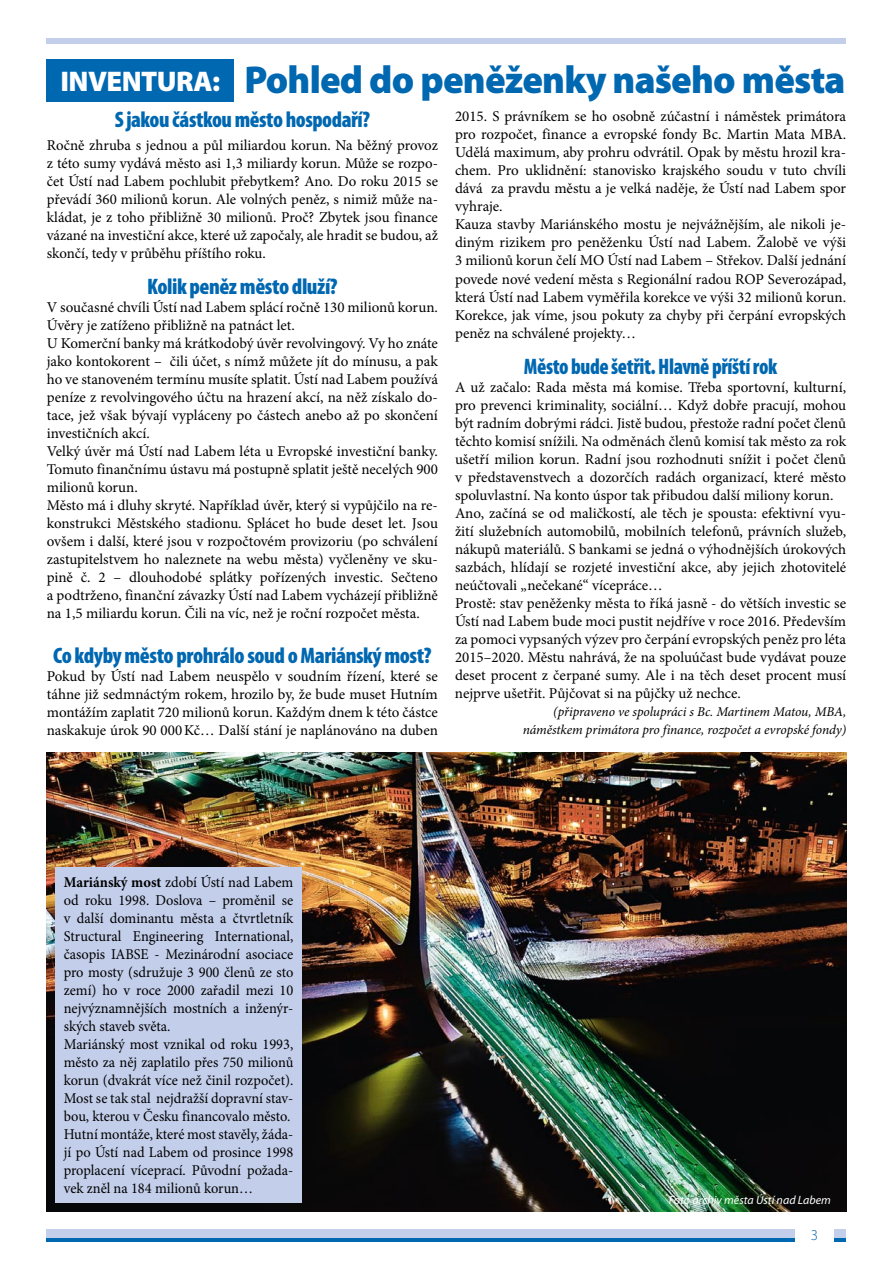
<style>
.page{position:relative;width:893px;height:1263px;background:#fff}
.page>*{position:absolute;margin:0;border:0;box-sizing:border-box;transform-origin:0 0}
.t1{font:900 39px "Myriad Pro";letter-spacing:-.02em;color:#0067b1}
.t2{font:900 28.5px "Myriad Pro";letter-spacing:-.02em;color:#fff}
.t3{font:900 condensed 22.5px "Myriad Pro";letter-spacing:-.02em;color:#0067b1}
.t4{font:900 condensed 22.5px "Myriad Pro";letter-spacing:-.02em;color:#0067b1;scale:.93 1}
.t5{font:15px/18px "Minion Pro";color:#000}
.t6{font:15px/18px "Minion Pro";color:#000;scale:.96 1}
.t7{font:300 15px "Myriad Pro";color:#0067b1}
.t8{font:italic 13.5px/18px "Minion Pro";letter-spacing:-.01em;color:#000;text-align:right}
.t9{font:italic 12px "Myriad Pro";color:#fff}
.s1{font-weight:700}
</style>
<div class="page">
<div style="left:47px;top:38px;width:799px;height:6px;background:#c3ceea"></div>
<div style="left:47px;top:1237px;width:799px;height:5px;background:#0067b1"></div>
<div style="left:47px;top:1229px;width:799px;height:8px;background:#c3ceea"></div>
<div style="left:795px;top:1229px;width:38px;height:30px;background:#fff"></div>
<img style="left:47px;top:753px;width:799px;height:459px">
<div style="left:55px;top:867px;width:247px;height:336px;background:#c3ceea"></div>
<div style="left:47px;top:60px;width:187px;height:42px;background:#0067b1"></div>
<h2 class="t2" style="left:60px;top:66px;width:161px">INVENTURA:</h2>
<h1 class="t1" style="left:244px;top:58px;width:602px">Pohled do peněženky našeho města</h1>
<h3 class="t3" style="left:115px;top:107px;width:257px">S jakou částkou město hospodaří?</h3>
<p class="t5" style="left:47px;top:136px;width:393px;text-align:justify">Ročně zhruba s jednou a půl miliardou korun. Na běžný provoz z této sumy vydává město asi 1,3 miliardy korun. Může se rozpo&shy;čet Ústí nad Labem pochlubit přebytkem? Ano. Do roku 2015 se převádí 360 milionů korun. Ale volných peněz, s nimiž může na&shy;kládat, je z toho přibližně 30 milionů. Proč? Zbytek jsou finance vázané na investiční akce, které už započaly, ale hradit se budou, až skončí, tedy v průběhu příštího roku.</p>
<h3 class="t3" style="left:147px;top:274px;width:192px">Kolik peněz město dluží?</h3>
<p class="t5" style="left:47px;top:298px;width:393px">V současné chvíli Ústí nad Labem splácí ročně 130 milionů korun.<br>Úvěry je zatíženo přibližně na patnáct let.<br>U Komerční banky má krátkodobý úvěr revolvingový. Vy ho znáte jako kontokorent – čili účet, s nímž můžete jít do mínusu, a pak ho ve stanoveném termínu musíte splatit. Ústí nad Labem používá peníze z revolvingového účtu na hrazení akcí, na něž získalo do&shy;tace, jež však bývají vypláceny po částech anebo až po skončení investičních akcí.<br>Velký úvěr má Ústí nad Labem léta u Evropské investiční banky.<br>Tomuto finančnímu ústavu má postupně splatit ještě necelých 900 milionů korun.<br>Město má i dluhy skryté. Například úvěr, který si vypůjčilo na re&shy;konstrukci Městského stadionu. Splácet ho bude deset let. Jsou ovšem i další, které jsou v rozpočtovém provizoriu (po schválení zastupitelstvem ho naleznete na webu města) vyčleněny ve sku&shy;pině č. 2 – dlouhodobé splátky pořízených investic. Sečteno a podtrženo, finanční závazky Ústí nad Labem vycházejí přibližně na 1,5 miliardu korun. Čili na víc, než je roční rozpočet města.</p>
<h3 class="t3" style="left:53px;top:643px;width:380px">Co kdyby město prohrálo soud oMariánský most?</h3>
<p class="t5" style="left:47px;top:667px;width:393px;text-align:justify">Pokud by Ústí nad Labem neuspělo v soudním řízení, které se táhne již sedmnáctým rokem, hrozilo by, že bude muset Hutním montážím zaplatit 720 milionů korun. Každým dnem k této částce naskakuje úrok 90 000Kč… Další stání je naplánováno na duben</p>
<p class="t5" style="left:455px;top:108px;width:393px">2015. S právníkem se ho osobně zúčastní i náměstek primátora pro rozpočet, finance a evropské fondy Bc. Martin Mata MBA.<br>Udělá maximum, aby prohru odvrátil. Opak by městu hrozil kra&shy;chem. Pro uklidnění: stanovisko krajského soudu v tuto chvíli dává za pravdu městu a je velká naděje, že Ústí nad Labem spor vyhraje.<br>Kauza stavby Mariánského mostu je nejvážnějším, ale nikoli je&shy;diným rizikem pro peněženku Ústí nad Labem. Žalobě ve výši 3 milionů korun čelí MO Ústí nad Labem – Střekov. Další jednání povede nové vedení města s Regionální radou ROP Severozápad, která Ústí nad Labem vyměřila korekce ve výši 32 milionů korun.<br>Korekce, jak víme, jsou pokuty za chyby při čerpání evropských peněz na schválené projekty…</p>
<h3 class="t4" style="left:524px;top:353px;width:274px">Město bude šetřit. Hlavně příští rok</h3>
<p class="t5" style="left:455px;top:378px;width:393px">A už začalo: Rada města má komise. Třeba sportovní, kulturní, pro prevenci kriminality, sociální… Když dobře pracují, mohou být radním dobrými rádci. Jistě budou, přestože radní počet členů těchto komisí snížili. Na odměnách členů komisí tak město za rok ušetří milion korun. Radní jsou rozhodnuti snížit i počet členů v představenstvech a dozorčích radách organizací, které město spoluvlastní. Na konto úspor tak přibudou další miliony korun.<br>Ano, začíná se od maličkostí, ale těch je spousta: efektivní vyu&shy;žití služebních automobilů, mobilních telefonů, právních služeb, nákupů materiálů. S bankami se jedná o výhodnějších úrokových sazbách, hlídají se rozjeté investiční akce, aby jejich zhotovitelé neúčtovali „nečekané“ vícepráce…<br>Prostě: stav peněženky města to říká jasně - do větších investic se Ústí nad Labem bude moci pustit nejdříve v roce 2016. Především za pomoci vypsaných výzev pro čerpání evropských peněz pro léta 2015–2020. Městu nahrává, že na spoluúčast bude vydávat pouze deset procent z čerpané sumy. Ale i na těch deset procent musí nejprve ušetřit. Půjčovat si na půjčky už nechce.</p>
<p class="t8" style="left:523px;top:702px;width:325px">(připraveno ve spolupráci s Bc. Martinem Matou, MBA, náměstkem primátora pro finance, rozpočet a evropské fondy)</p>
<p class="t6" style="left:64px;top:873px;width:241px"><span class="s1">Mariánský most</span> zdobí Ústí nad Labem od roku 1998. Doslova – proměnil se v další dominantu města a čtvrtletník Structural Engineering International, časopis IABSE - Mezinárodní asociace pro mosty (sdružuje 3 900 členů ze sto zemí) ho v roce 2000 zařadil mezi 10 nejvýznamnějších mostních a inženýr&shy;ských staveb světa.<br>Mariánský most vznikal od roku 1993, město za něj zaplatilo přes 750 milionů korun (dvakrát více než činil rozpočet).<br>Most se tak stal nejdražší dopravní stav&shy;bou, kterou v Česku financovalo město.<br>Hutní montáže, které most stavěly, žáda&shy;jí po Ústí nad Labem od prosince 1998 proplacení víceprací. Původní požada&shy;vek zněl na 184 milionů korun…</p>
<p class="t9" style="left:669px;top:1192px;width:164px">Foto archiv města Ústí nad Labem</p>
<p class="t7" style="left:811px;top:1227px;width:9px">3</p>
</div>
